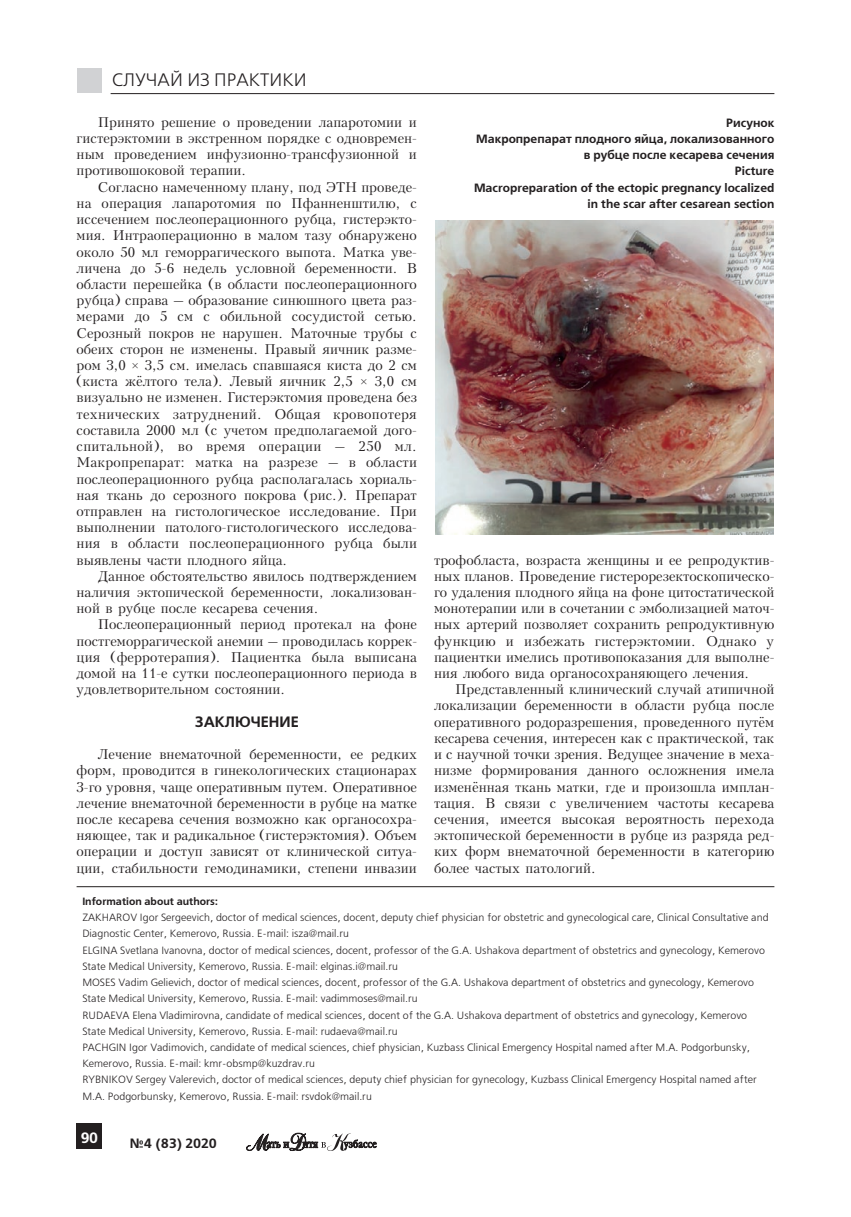
<style>
.page{position:relative;width:851px;height:1217px;background:#fff}
.page>*{position:absolute;margin:0;border:0;box-sizing:border-box;transform-origin:0 0}
.t1{font:18px "Free Set C";color:#231f20}
.t2{font:700 15px "Free Set C";color:#231f20}
.t3{font:700 15px "Free Set C";color:#fff}
.t4{font:13.5px/16.2px "Kudrashov C";color:#231f20;text-align:justify}
.t5{font:700 13.5px "Free Set C";color:#231f20}
.t6{font:700 12px/16.2px "Free Set C";color:#231f20;text-align:right}
.t7{font:10.5px/16.2px "Free Set C";color:#231f20}
.t8{font:700 10.5px "Free Set C";color:#231f20}
.s1{font-family:"Times New Roman"}
</style>
<div class="page">
<div style="left:77px;top:1123px;width:25px;height:25px;background:#231f20"></div>
<svg style="left:246px;top:1132px;width:130px;height:18px"></svg>
<div style="left:77px;top:69px;width:24px;height:24px;background:#d1d2d4"></div>
<hr style="left:111px;top:93px;width:663px;height:1px;background:#231f20">
<hr style="left:77px;top:886px;width:697px;height:1px;background:#231f20">
<img style="left:435px;top:220px;width:338px;height:314px">
<h1 class="t1" style="left:112px;top:70px;width:196px">СЛУЧАЙ ИЗ ПРАКТИКИ</h1>
<p class="t4" style="left:77px;top:114px;width:342px;text-indent:21px">Принято решение о проведении лапаротомии и гистерэктомии в экстренном порядке с одновремен&shy;ным проведением инфузионно-трансфузионной и противошоковой терапии.</p>
<p class="t4" style="left:77px;top:179px;width:342px;text-indent:21px">Согласно намеченному плану, под ЭТН проведе&shy;на операция лапаротомия по Пфанненштилю, с иссечением послеоперационного рубца, гистерэкто&shy;мия. Интраоперационно в малом тазу обнаружено около 50 мл геморрагического выпота. Матка уве&shy;личена до 5-6 недель условной беременности. В области перешейка (в области послеоперационного рубца) справа – образование синюшного цвета раз&shy;мерами до 5 см с обильной сосудистой сетью.<br>Серозный покров не нарушен. Маточные трубы с обеих сторон не изменены. Правый яичник разме&shy;ром 3,0 <span class="s1">×</span> 3,5 см. имелась спавшаяся киста до 2 см (киста жёлтого тела). Левый яичник 2,5 <span class="s1">×</span> 3,0 см визуально не изменен. Гистерэктомия проведена без технических затруднений. Общая кровопотеря составила 2000 мл (с учетом предполагаемой дого&shy;спитальной), во время операции – 250 мл.<br>Макропрепарат: матка на разрезе – в области послеоперационного рубца располагалась хориаль&shy;ная ткань до серозного покрова (рис.). Препарат отправлен на гистологическое исследование. При выполнении патолого-гистологического исследова&shy;ния в области послеоперационного рубца были выявлены части плодного яйца.</p>
<p class="t4" style="left:77px;top:568px;width:342px;text-indent:21px">Данное обстоятельство явилось подтверждением наличия эктопической беременности, локализован&shy;ной в рубце после кесарева сечения.</p>
<p class="t4" style="left:77px;top:616px;width:342px;text-indent:21px">Послеоперационный период протекал на фоне постгеморрагической анемии – проводилась коррек&shy;ция (ферротерапия). Пациентка была выписана домой на 11-е сутки послеоперационного периода в удовлетворительном состоянии.</p>
<p class="t2" style="left:195px;top:712px;width:105px">ЗАКЛЮЧЕНИЕ</p>
<p class="t4" style="left:77px;top:746px;width:342px;text-indent:21px">Лечение внематочной беременности, ее редких форм, проводится в гинекологических стационарах 3-го уровня, чаще оперативным путем. Оперативное лечение внематочной беременности в рубце на матке после кесарева сечения возможно как органосохра&shy;няющее, так и радикальное (гистерэктомия). Объем операции и доступ зависят от клинической ситуа&shy;ции, стабильности гемодинамики, степени инвазии</p>
<p class="t6" style="left:474px;top:115px;width:302px">Рисунок<br>Макропрепарат плодного яйца, локализованного в рубце после кесарева сечения<br>Picture<br>Macropreparation of the ectopic pregnancy localized in the scar after cesarean section</p>
<p class="t4" style="left:434px;top:552px;width:342px">трофобласта, возраста женщины и ее репродуктив&shy;ных планов. Проведение гистерорезектоскопическо&shy;го удаления плодного яйца на фоне цитостатической монотерапии или в сочетании с эмболизацией маточ&shy;ных артерий позволяет сохранить репродуктивную функцию и избежать гистерэктомии. Однако у пациентки имелись противопоказания для выполне&shy;ния любого вида органосохраняющего лечения.</p>
<p class="t4" style="left:434px;top:681px;width:342px;text-indent:21px">Представленный клинический случай атипичной локализации беременности в области рубца после оперативного родоразрешения, проведенного путём кесарева сечения, интересен как с практической, так и с научной точки зрения. Ведущее значение в меха&shy;низме формирования данного осложнения имела изменённая ткань матки, где и произошла имплан&shy;тация. В связи с увеличением частоты кесарева сечения, имеется высокая вероятность перехода эктопической беременности в рубце из разряда ред&shy;ких форм внематочной беременности в категорию более частых патологий.</p>
<p class="t8" style="left:82px;top:895px;width:137px">Information about authors:</p>
<p class="t7" style="left:82px;top:909px;width:687px">ZAKHAROV Igor Sergeevich, doctor of medical sciences, docent, deputy chief physician for obstetric and gynecological care, Clinical Consultative and Diagnostic Center, Kemerovo, Russia. E-mail: isza@mail.ru<br>ELGINA Svetlana Ivanovna, doctor of medical sciences, docent, professor of the G.A. Ushakova department of obstetrics and gynecology, Kemerovo State Medical University, Kemerovo, Russia. E-mail: elginas.i@mail.ru<br>MOSES Vadim Gelievich, doctor of medical sciences, docent, professor of the G.A. Ushakova department of obstetrics and gynecology, Kemerovo State Medical University, Kemerovo, Russia. E-mail: vadimmoses@mail.ru<br>RUDAEVA Elena Vladimirovna, candidate of medical sciences, docent of the G.A. Ushakova department of obstetrics and gynecology, Kemerovo State Medical University, Kemerovo, Russia. E-mail: rudaeva@mail.ru<br>PACHGIN Igor Vadimovich, candidate of medical sciences, chief physician, Kuzbass Clinical Emergency Hospital named after M.A. Podgorbunsky, Kemerovo, Russia. Е-mail: kmr-obsmp@kuzdrav.ru<br>RYBNIKOV Sergey Valerevich, doctor of medical sciences, deputy chief physician for gynecology, Kuzbass Clinical Emergency Hospital named after M.A. Podgorbunsky, Kemerovo, Russia. E-mail: rsvdok@mail.ru</p>
<p class="t3" style="left:81px;top:1128px;width:19px">90</p>
<p class="t5" style="left:130px;top:1135px;width:88px">№4 (83) 2020</p>
</div>
